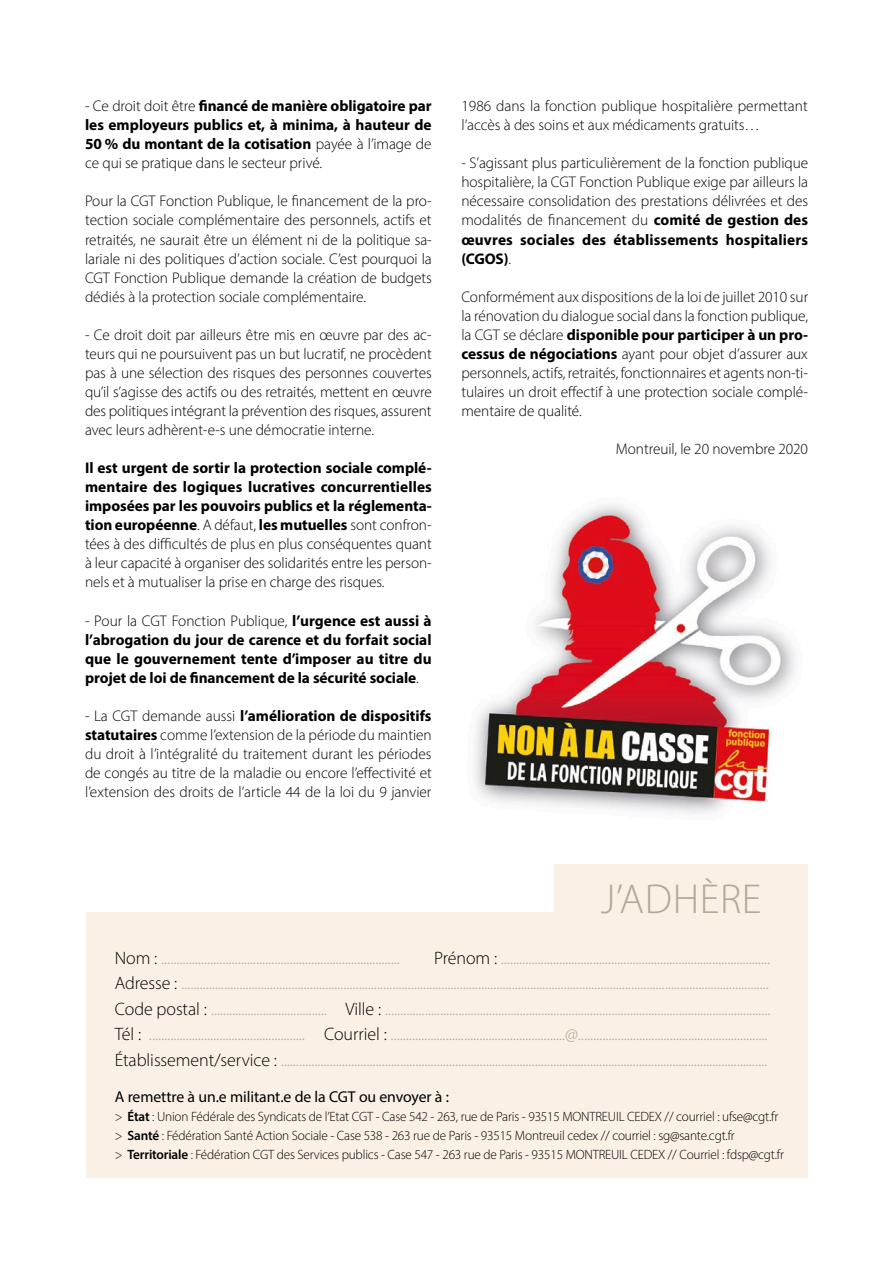
<style>
.page{position:relative;width:893px;height:1263px;background:#fff}
.page>*{position:absolute;margin:0;border:0;box-sizing:border-box;transform-origin:0 0}
.t1{font:300 42px "Myriad Pro";letter-spacing:.015em;color:#b0aa98}
.t2{font:300 18px "Myriad Pro";letter-spacing:-.005em;color:#b0aa98}
.t3{font:15.75px "Myriad Pro";letter-spacing:-.005em;color:#000}
.t4{font:300 15.45px/19px "Myriad Pro";letter-spacing:-.005em;color:#000;text-align:justify}
.t5{font:700 15.45px/19px "Myriad Pro";letter-spacing:-.005em;color:#000;text-align:justify}
.t6{font:300 13.5px "Myriad Pro";letter-spacing:-.015em;color:#000}
.s1{font-weight:300}
.s2{font-weight:700}
.s3{color:#000}
.s4{font-weight:600}
</style>
<div class="page">
<div style="left:86px;top:912px;width:721px;height:265px;background:#faf0e5"></div>
<div style="left:554px;top:865px;width:254px;height:64px;background:#faf0e5"></div>
<img style="left:474px;top:505px;width:321px;height:309px">
<p class="t5" style="left:85px;top:96px;width:348px"><span class="s1">- Ce droit doit être</span> financé de manière obligatoire par les employeurs publics et, à minima, à hauteur de 50 % du montant de la cotisation <span class="s1">payée à l’image de ce qui se pratique dans le secteur privé.</span></p>
<p class="t4" style="left:85px;top:192px;width:348px">Pour la CGT Fonction Publique, le financement de la pro&shy;tection sociale complémentaire des personnels, actifs et retraités, ne saurait être un élément ni de la politique sa&shy;lariale ni des politiques d’action sociale. C’est pourquoi la CGT Fonction Publique demande la création de budgets dédiés à la protection sociale complémentaire.</p>
<p class="t4" style="left:85px;top:325px;width:348px">- Ce droit doit par ailleurs être mis en œuvre par des ac&shy;teurs qui ne poursuivent pas un but lucratif, ne procèdent pas à une sélection des risques des personnes couvertes qu’il s’agisse des actifs ou des retraités, mettent en œuvre des politiques intégrant la prévention des risques, assurent avec leurs adhèrent-e-s une démocratie interne.</p>
<p class="t4" style="left:85px;top:458px;width:348px"><span class="s2">Il est urgent de sortir la protection sociale complé&shy;mentaire des logiques lucratives concurrentielles imposées par les pouvoirs publics et la réglementa&shy;tion européenne</span>. A défaut, <span class="s2">les mutuelles</span> sont confron&shy;tées à des difficultés de plus en plus conséquentes quant à leur capacité à organiser des solidarités entre les person&shy;nels et à mutualiser la prise en charge des risques.</p>
<p class="t5" style="left:85px;top:610px;width:348px"><span class="s1">- Pour la CGT Fonction Publique,</span> l’urgence est aussi à l’abrogation du jour de carence et du forfait social que le gouvernement tente d’imposer au titre du projet de loi de financement de la sécurité sociale<span class="s1">.</span></p>
<p class="t4" style="left:85px;top:706px;width:348px">- La CGT demande aussi <span class="s2">l’amélioration de dispositifs statutaires</span> comme l’extension de la période du maintien du droit à l’intégralité du traitement durant les périodes de congés au titre de la maladie ou encore l’effectivité et l’extension des droits de l’article 44 de la loi du 9 janvier</p>
<p class="t4" style="left:461px;top:96px;width:348px">1986 dans la fonction publique hospitalière permettant l’accès à des soins et aux médicaments gratuits…</p>
<p class="t4" style="left:461px;top:153px;width:348px">- S’agissant plus particulièrement de la fonction publique hospitalière, la CGT Fonction Publique exige par ailleurs la nécessaire consolidation des prestations délivrées et des modalités de financement du <span class="s2">comité de gestion des œuvres sociales des établissements hospitaliers (CGOS)</span>.</p>
<p class="t4" style="left:461px;top:287px;width:348px">Conformément aux dispositions de la loi de juillet 2010 sur la rénovation du dialogue social dans la fonction publique, la CGT se déclare <span class="s2">disponible pour participer à un pro&shy;cessus de négociations</span> ayant pour objet d’assurer aux personnels, actifs, retraités, fonctionnaires et agents non-ti&shy;tulaires un droit effectif à une protection sociale complé&shy;mentaire de qualité.</p>
<p class="t4" style="left:616px;top:439px;width:194px">Montreuil, le 20 novembre 2020</p>
<p class="t1" style="left:601px;top:873px;width:162px">J’ADHÈRE</p>
<p class="t2" style="left:115px;top:947px;width:287px"><span class="s3">Nom :</span> ..............................................................................</p>
<p class="t2" style="left:434px;top:947px;width:338px"><span class="s3">Prénom :</span> ........................................................................................</p>
<p class="t2" style="left:115px;top:972px;width:655px"><span class="s3">Adresse :</span> ................................................................................................................................................................................................</p>
<p class="t2" style="left:115px;top:998px;width:657px"><span class="s3">Code postal :</span> ...................................... <span class="s3">Ville :</span> ..............................................................................................................................</p>
<p class="t2" style="left:115px;top:1023px;width:654px"><span class="s3">Tél :</span> ................................................... <span class="s3">Courriel :</span> .........................................................@..............................................................</p>
<p class="t2" style="left:115px;top:1049px;width:654px"><span class="s3">Établissement/service :</span> ...............................................................................................................................................................</p>
<p class="t3" style="left:115px;top:1087px;width:336px">A remettre à un.e militant.e de la CGT ou envoyer à :</p>
<p class="t6" style="left:115px;top:1108px;width:665px">&gt; <span class="s4">État</span> : Union Fédérale des Syndicats de l’Etat CGT - Case 542 - 263, rue de Paris - 93515 MONTREUIL CEDEX // courriel : ufse@cgt.fr</p>
<p class="t6" style="left:115px;top:1127px;width:622px">&gt; <span class="s4">Santé</span> : Fédération Santé Action Sociale - Case 538 - 263 rue de Paris - 93515 Montreuil cedex // courriel : sg@sante.cgt.fr</p>
<p class="t6" style="left:115px;top:1146px;width:671px">&gt; <span class="s4">Territoriale</span> : Fédération CGT des Services publics - Case 547 - 263 rue de Paris - 93515 MONTREUIL CEDEX // Courriel : fdsp@cgt.fr</p>
</div>
